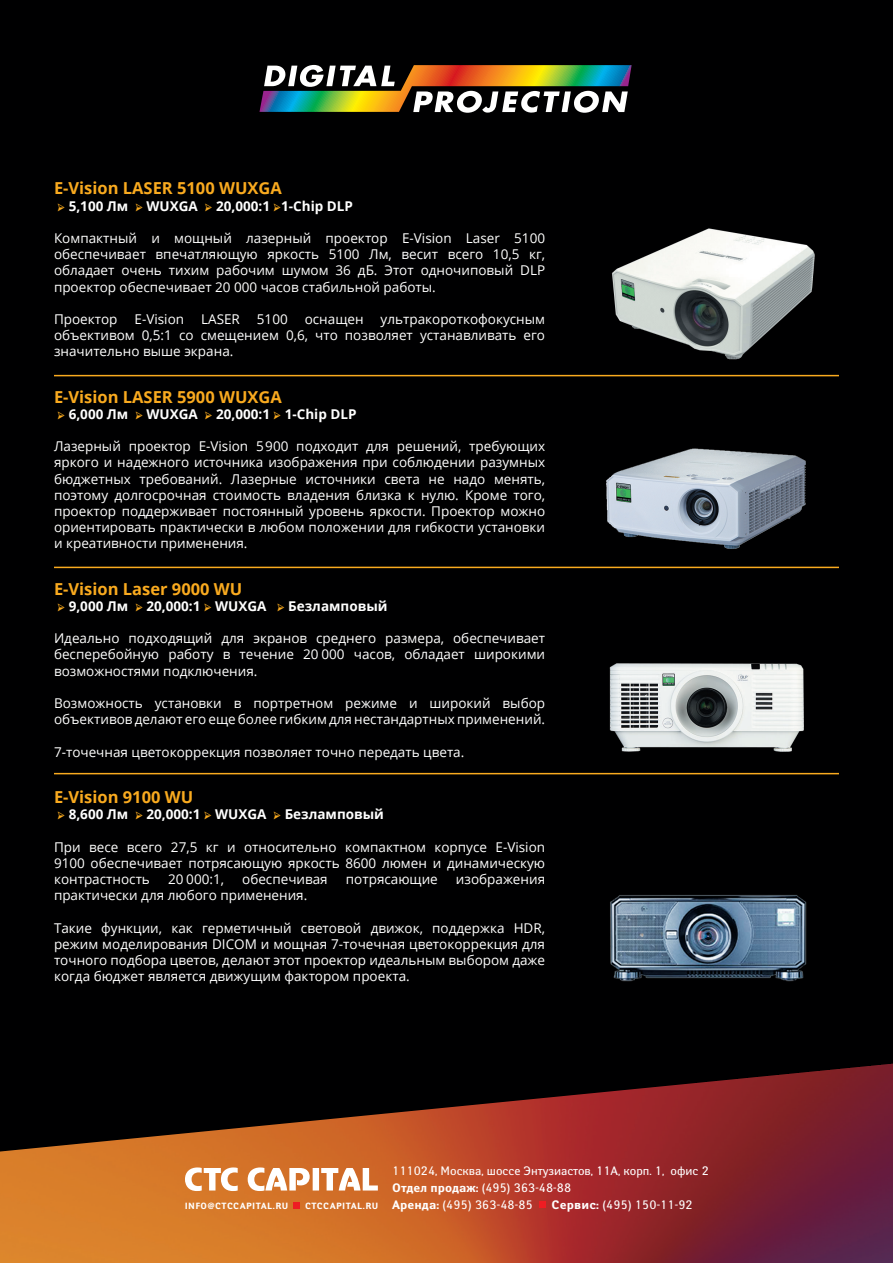
<style>
.page{position:relative;width:893px;height:1263px;background:#000001}
.page>*{position:absolute;margin:0;border:0;box-sizing:border-box;transform-origin:0 0}
.t1{font:700 16.5px "Open Sans";color:#f9aa1f}
.t2{font:13.5px/16.2px "Open Sans";color:#fff;text-align:justify}
.t3{font:700 13.5px "Open Sans";color:#fff}
.t4{font:12.3px/17px "Yanus C";color:#fff}
.t5{font:700 9px "Yanus C";letter-spacing:.035em;color:#fff}
.s1{font-family:"Minion Pro";font-weight:400;color:#f9aa1f}
.s2{font-weight:700}
.s3{font-weight:700;font-size:9px}
</style>
<div class="page">
<img style="left:0;top:1063px;width:893px;height:200px">
<svg style="left:259px;top:65px;width:373px;height:48px"></svg>
<hr style="left:54px;top:375px;width:785px;height:1px;background:#f9aa1f">
<hr style="left:54px;top:567px;width:785px;height:1px;background:#f9aa1f">
<hr style="left:54px;top:773px;width:785px;height:1px;background:#f9aa1f">
<img style="left:609px;top:663px;width:195px;height:89px">
<img style="left:612px;top:228px;width:203px;height:132px">
<img style="left:606px;top:448px;width:200px;height:101px">
<img style="left:610px;top:895px;width:197px;height:87px">
<svg style="left:539px;top:1202px;width:6px;height:6px"></svg>
<svg style="left:185px;top:1167px;width:193px;height:24px;background:#e8b691"></svg>
<svg style="left:294px;top:1203px;width:6px;height:6px"></svg>
<p class="t1" style="left:54px;top:177px;width:229px">E-Vision LASER 5100 WUXGA</p>
<p class="t3" style="left:58px;top:196px;width:297px"><span class="s1">➢</span> 5,100 Лм <span class="s1">➢</span> WUXGA <span class="s1">➢</span> 20,000:1 <span class="s1">➢</span>1-Chip DLP</p>
<p class="t2" style="left:54px;top:230px;width:493px">Компактный и мощный лазерный проектор E-Vision Laser 5100 обеспечивает впечатляющую яркость 5100 Лм, весит всего 10,5 кг, обладает очень тихим рабочим шумом 36 дБ. Этот одночиповый DLP проектор обеспечивает 20 000 часов стабильной работы.</p>
<p class="t2" style="left:54px;top:311px;width:65px">Проектор</p>
<p class="t2" style="left:135px;top:311px;width:51px">E-Vision</p>
<p class="t2" style="left:201px;top:311px;width:40px">LASER</p>
<p class="t2" style="left:257px;top:311px;width:32px">5100</p>
<p class="t2" style="left:305px;top:311px;width:60px">оснащен</p>
<p class="t2" style="left:54px;top:311px;width:493px;text-indent:327px">ультракороткофокусным объективом 0,5:1 со смещением 0,6, что позволяет устанавливать его значительно выше экрана.</p>
<p class="t1" style="left:54px;top:385px;width:229px">E-Vision LASER 5900 WUXGA</p>
<p class="t3" style="left:58px;top:404px;width:300px"><span class="s1">➢</span> 6,000 Лм <span class="s1">➢</span> WUXGA <span class="s1">➢</span> 20,000:1 <span class="s1">➢</span> 1-Chip DLP</p>
<p class="t2" style="left:54px;top:438px;width:493px">Лазерный проектор E-Vision 5900 подходит для решений, требующих яркого и надежного источника изображения при соблюдении разумных бюджетных требований. Лазерные источники света не надо менять, поэтому долгосрочная стоимость владения близка к нулю. Кроме того, проектор поддерживает постоянный уровень яркости. Проектор можно ориентировать практически в любом положении для гибкости установки и креативности применения.</p>
<p class="t1" style="left:54px;top:577px;width:190px">E-Vision Laser 9000 WU</p>
<p class="t3" style="left:58px;top:596px;width:332px"><span class="s1">➢</span> 9,000 Лм <span class="s1">➢</span> 20,000:1 <span class="s1">➢</span> WUXGA <span class="s1">➢</span> Безламповый</p>
<p class="t2" style="left:54px;top:630px;width:493px">Идеально подходящий для экранов среднего размера, обеспечивает бесперебойную работу в течение 20 000 часов, обладает широкими возможностями подключения.</p>
<p class="t2" style="left:54px;top:695px;width:493px">Возможность установки в портретном режиме и широкий выбор объективов делают его еще более гибким для нестандартных применений.</p>
<p class="t2" style="left:54px;top:743px;width:412px">7-точечная цветокоррекция позволяет точно передать цвета.</p>
<p class="t1" style="left:54px;top:785px;width:141px">E-Vision 9100 WU</p>
<p class="t3" style="left:58px;top:805px;width:328px"><span class="s1">➢</span> 8,600 Лм <span class="s1">➢</span> 20,000:1 <span class="s1">➢</span> WUXGA <span class="s1">➢</span> Безламповый</p>
<p class="t2" style="left:54px;top:838px;width:493px">При весе всего 27,5 кг и относительно компактном корпусе E-Vision 9100 обеспечивает потрясающую яркость 8600 люмен и динамическую контрастность</p>
<p class="t2" style="left:168px;top:870px;width:58px">20 000:1,</p>
<p class="t2" style="left:242px;top:870px;width:87px">обеспечивая</p>
<p class="t2" style="left:346px;top:870px;width:94px">потрясающие</p>
<p class="t2" style="left:456px;top:870px;width:91px">изображения</p>
<p class="t2" style="left:54px;top:887px;width:255px">практически для любого применения.</p>
<p class="t2" style="left:54px;top:919px;width:493px">Такие функции, как герметичный световой движок, поддержка HDR, режим моделирования DICOM и мощная 7-точечная цветокоррекция для точного подбора цветов, делают этот проектор идеальным выбором даже когда бюджет является движущим фактором проекта.</p>
<p class="t4" style="left:392px;top:1162px;width:318px">111024, Москва, шоссе Энтузиастов, 11А, корп. 1, офис 2<br><span class="s2">Отдел продаж:</span> (495) 363-48-88</p>
<p class="t5" style="left:185px;top:1201px;width:105px">INFO@CTCCAPITAL.RU</p>
<p class="t4" style="left:305px;top:1196px;width:229px"><span class="s3">CTCCAPITAL.RU</span> <span class="s2">Аренда:</span> (495) 363-48-85</p>
<p class="t4" style="left:552px;top:1196px;width:143px"><span class="s2">Сервис:</span> (495) 150-11-92</p>
</div>
